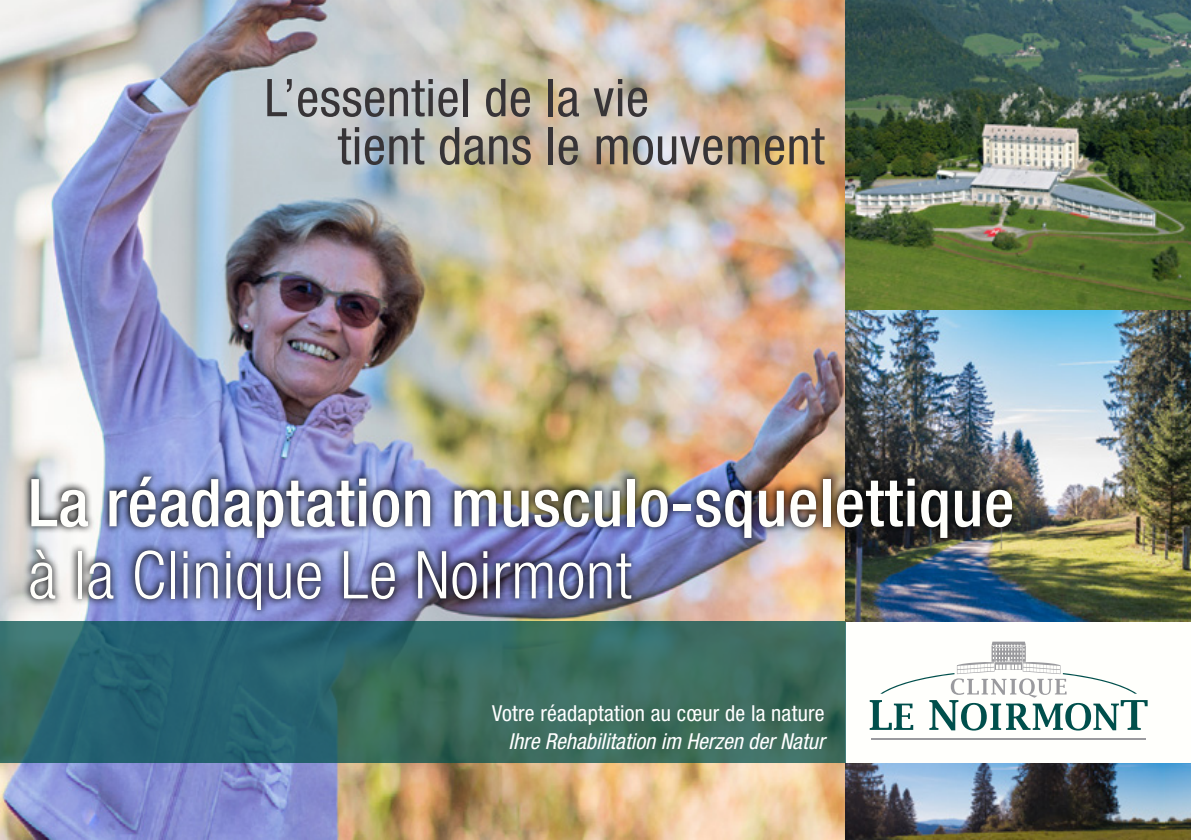
<style>
.page{position:relative;width:1191px;height:840px;background:#fff}
.page>*{position:absolute;margin:0;border:0;box-sizing:border-box;transform-origin:0 0}
.t1{font:500 condensed 66px "Helvetica Neue LT";letter-spacing:.01em;color:#fffffc}
.t2{font:300 condensed 66px "Helvetica Neue LT";letter-spacing:.01em;color:#fffffc}
.t3{font:condensed 52px/48px "Helvetica Neue LT";letter-spacing:.01em;color:#373437}
.t4{font:italic condensed 22px "Helvetica Neue LT";color:#fff}
.t5{font:condensed 22px "Helvetica Neue LT";letter-spacing:.01em;color:#fff}
</style>
<div class="page">
<img style="left:0;top:763px;width:845px;height:76px">
<img style="left:0;top:0;width:845px;height:621px">
<img style="left:1164px;top:763px;width:27px;height:76px">
<img style="left:845px;top:0;width:346px;height:621px">
<hr style="left:871px;top:738px;width:275px;height:1px;background:#9a9a9e">
<svg style="left:869px;top:641px;width:278px;height:89px"></svg>
<svg style="left:0;top:621px;width:845px;height:142px;background:#336865"></svg>
<img style="left:22px;top:467px;width:998px;height:151px">
<img style="left:845px;top:763px;width:319px;height:76px">
<p class="t3" style="left:338px;top:73px;width:488px;text-indent:-73px">L’essentiel de la vie<br>tient dans le mouvement</p>
<p class="t1" style="left:28px;top:463px;width:987px">La réadaptation musculo-squelettique</p>
<p class="t2" style="left:28px;top:537px;width:605px">à la Clinique Le Noirmont</p>
<p class="t5" style="left:492px;top:700px;width:334px">Votre réadaptation au cœur de la nature</p>
<p class="t4" style="left:508px;top:728px;width:318px">Ihre Rehabilitation im Herzen der Natur</p>
</div>
